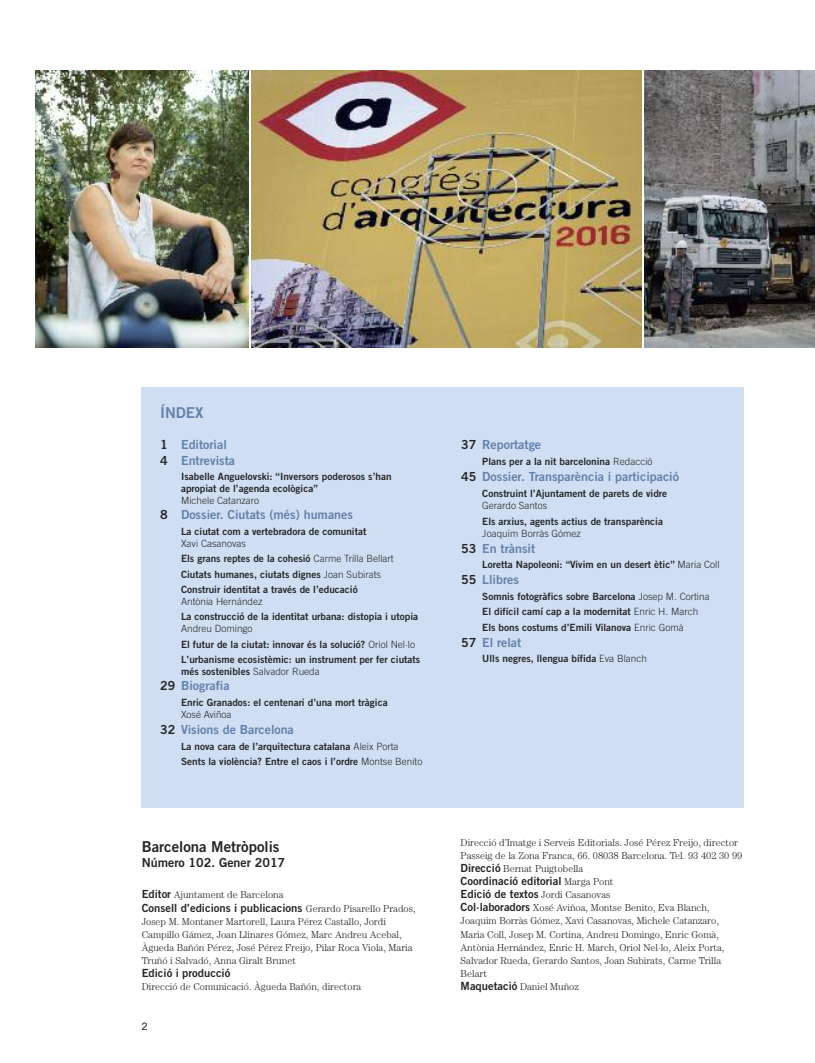
<style>
.page{position:relative;width:815px;height:1063px;background:#fff}
.page>*{position:absolute;margin:0;border:0;box-sizing:border-box;transform-origin:0 0}
.t1{font:15px "Trade Gothic Bold Two";color:#272627}
.t2{font:15px "Trade Gothic Bold Two";color:#6281aa}
.t3{font:12.5px/15.4px "Trade Gothic Bold Two";color:#6281aa}
.t4{font:12.5px "Trade Gothic Bold Two";color:#272627}
.t5{font:11.25px/13.1px "Trade Gothic Bold Two";color:#272627}
.t6{font:10px/15.4px "Trade Gothic Bold Two";color:#272627}
.t7{font:300 10px/13.1px "Century";color:#272627}
.t8{font:300 10px "Trade Gothic";color:#272627}
.s1{color:#272627}
.s2{font-family:"Trade Gothic";font-weight:300}
.s3{font-family:"Trade Gothic Bold Two";font-weight:400;font-size:11.25px}
.s4{font-family:"Century";font-weight:300;font-size:10px}
</style>
<div class="page">
<div style="left:142px;top:388px;width:602px;height:420px;background:#d0def4"></div>
<img style="left:35px;top:71px;width:213px;height:276px">
<img style="left:252px;top:71px;width:389px;height:276px">
<img style="left:645px;top:71px;width:170px;height:276px">
<h1 class="t2" style="left:160px;top:407px;width:45px">ÍNDEX</h1>
<p class="t3" style="left:160px;top:438px;width:77px"><span class="s1">1</span> Editorial<br><span class="s1">4</span> Entrevista</p>
<p class="t6" style="left:181px;top:472px;width:212px;line-height:11.9px">Isabelle Anguelovski: “Inversors poderosos s’han apropiat de l’agenda ecològica”</p>
<p class="t8" style="left:181px;top:497px;width:80px">Michele Catanzaro</p>
<p class="t3" style="left:160px;top:508px;width:194px"><span class="s1">8</span> Dossier. Ciutats (més) humanes</p>
<p class="t6" style="left:181px;top:525px;width:187px">La ciutat com a vertebradora de comunitat</p>
<p class="t8" style="left:181px;top:540px;width:66px">Xavi Casanovas</p>
<p class="t6" style="left:181px;top:552px;width:214px">Els grans reptes de la cohesió <span class="s2">Carme Trilla Bellart<br></span>Ciutats humanes, ciutats dignes <span class="s2">Joan Subirats<br></span>Construir identitat a través de l’educació</p>
<p class="t8" style="left:181px;top:598px;width:83px">Antònia Hernández</p>
<p class="t6" style="left:181px;top:610px;width:239px">La construcció de la identitat urbana: distopia i utopia</p>
<p class="t8" style="left:181px;top:625px;width:73px">Andreu Domingo</p>
<p class="t6" style="left:181px;top:637px;width:241px">El futur de la ciutat: innovar és la solució? <span class="s2">Oriol Nel·lo<br></span>L’urbanisme ecosistèmic: un instrument per fer ciutats</p>
<p class="t6" style="left:181px;top:665px;width:140px">més sostenibles <span class="s2">Salvador Rueda</span></p>
<p class="t3" style="left:160px;top:679px;width:71px"><span class="s1">29</span> Biografia</p>
<p class="t6" style="left:181px;top:696px;width:208px">Enric Granados: el centenari d’una mort tràgica</p>
<p class="t8" style="left:181px;top:711px;width:52px">Xosé Aviñoa</p>
<p class="t3" style="left:160px;top:723px;width:135px"><span class="s1">32</span> Visions de Barcelona</p>
<p class="t6" style="left:181px;top:739px;width:243px;line-height:15.8px">La nova cara de l’arquitectura catalana <span class="s2">Aleix Porta<br></span>Sents la violència? Entre el caos i l’ordre <span class="s2">Montse Benito</span></p>
<h1 class="t1" style="left:142px;top:842px;width:139px">Barcelona Metròpolis</h1>
<p class="t4" style="left:142px;top:858px;width:145px">Número 102. Gener 2017</p>
<p class="t7" style="left:142px;top:889px;width:143px"><span class="s3">Editor</span> Ajuntament de Barcelona</p>
<p class="t5" style="left:142px;top:902px;width:275px">Consell d’edicions i publicacions <span class="s4">Gerardo Pisarello Prados,</span></p>
<p class="t7" style="left:142px;top:916px;width:272px">Josep M. Montaner Martorell, Laura Pérez Castallo, Jordi Campillo Gámez, Joan Llinares Gómez, Marc Andreu Acebal, Àgueda Bañón Pérez, José Pérez Freijo, Pilar Roca Viola, Maria Truñó i Salvadó, Anna Giralt Brunet</p>
<p class="t5" style="left:142px;top:968px;width:90px">Edició i producció</p>
<p class="t7" style="left:142px;top:981px;width:221px">Direcció de Comunicació. Àgueda Bañón, directora</p>
<p class="t8" style="left:142px;top:1023px;width:7px">2</p>
<p class="t3" style="left:461px;top:438px;width:81px"><span class="s1">37</span> Reportatge</p>
<p class="t6" style="left:482px;top:455px;width:172px">Plans per a la nit barcelonina <span class="s2">Redacció</span></p>
<p class="t3" style="left:461px;top:470px;width:219px"><span class="s1">45</span> Dossier. Transparència i participació</p>
<p class="t6" style="left:482px;top:486px;width:186px">Construint l’Ajuntament de parets de vidre</p>
<p class="t8" style="left:482px;top:502px;width:66px">Gerardo Santos</p>
<p class="t6" style="left:482px;top:515px;width:182px">Els arxius, agents actius de transparència</p>
<p class="t8" style="left:482px;top:530px;width:100px">Joaquim Borràs Gómez</p>
<p class="t3" style="left:461px;top:542px;width:75px"><span class="s1">53</span> En trànsit</p>
<p class="t6" style="left:482px;top:558px;width:239px">Loretta Napoleoni: “Vivim en un desert ètic” <span class="s2">Maria Coll</span></p>
<p class="t3" style="left:461px;top:573px;width:59px"><span class="s1">55</span> Llibres</p>
<p class="t6" style="left:482px;top:589px;width:229px;line-height:15.8px">Somnis fotogràfics sobre Barcelona <span class="s2">Josep M. Cortina<br></span>El difícil camí cap a la modernitat <span class="s2">Enric H. March<br></span>Els bons costums d’Emili Vilanova <span class="s2">Enric Gomà</span></p>
<p class="t3" style="left:461px;top:636px;width:62px"><span class="s1">57</span> El relat</p>
<p class="t6" style="left:482px;top:652px;width:166px">Ulls negres, llengua bífida <span class="s2">Eva Blanch</span></p>
<p class="t7" style="left:461px;top:836px;width:283px">Direcció d’Imatge i Serveis Editorials. José Pérez Freijo, director<br>Passeig de la Zona Franca, 66. 08038 Barcelona. Tel. 93 402 30 99<br><span class="s3">Direcció</span> Bernat Puigtobella</p>
<p class="t5" style="left:461px;top:875px;width:154px">Coordinació editorial <span class="s4">Marga Pont<br></span>Edició de textos <span class="s4">Jordi Casanovas</span></p>
<p class="t7" style="left:461px;top:902px;width:265px"><span class="s3">Col·laboradors</span> Xosé Aviñoa, Montse Benito, Eva Blanch, Joaquim Borràs Gómez, Xavi Casanovas, Michele Catanzaro, Maria Coll, Josep M. Cortina, Andreu Domingo, Enric Gomà, Antònia Hernández, Enric H. March, Oriol Nel·lo, Aleix Porta, Salvador Rueda, Gerardo Santos, Joan Subirats, Carme Trilla Belart<br><span class="s3">Maquetació</span> Daniel Muñoz</p>
</div>
